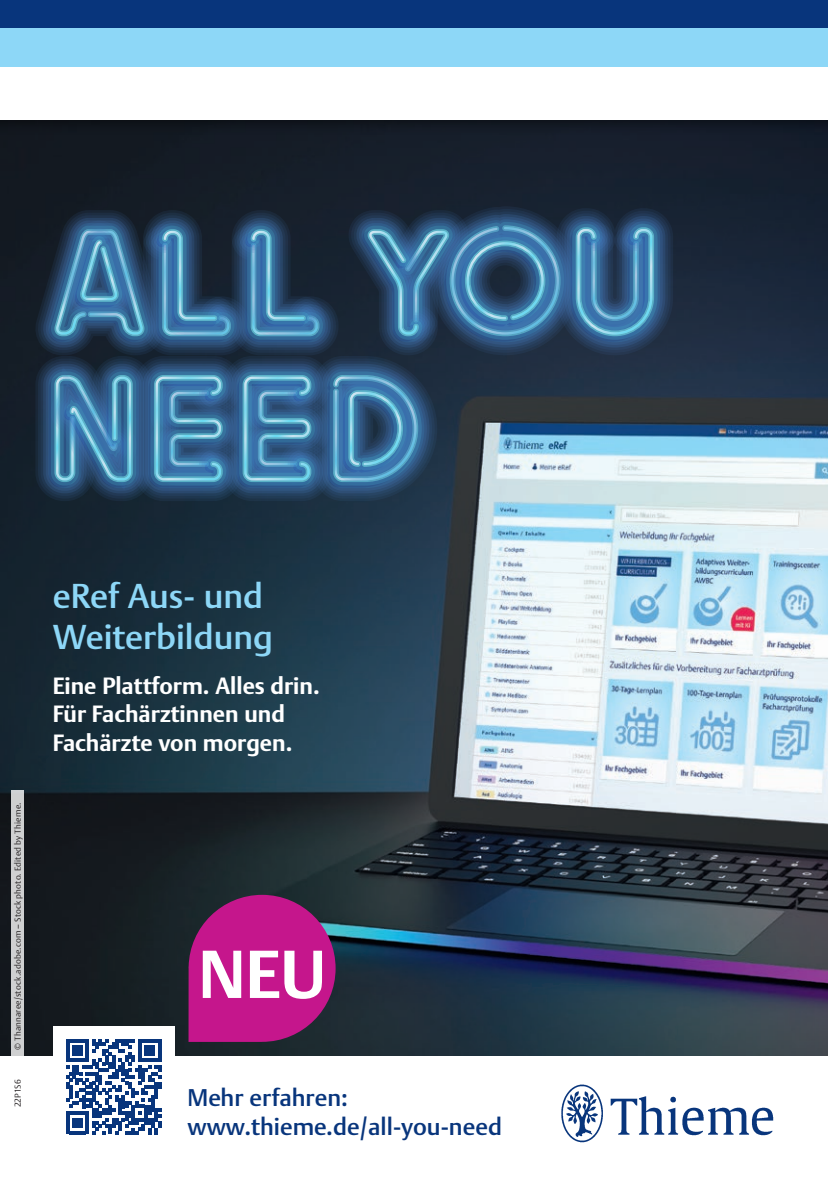
<style>
.page{position:relative;width:828px;height:1191px;background:#fff}
.page>*{position:absolute;margin:0;border:0;box-sizing:border-box;transform-origin:0 0}
.t1{font:500 34.2px/41.2px "Thieme Argo 2011";color:#8dd7f7}
.t2{font:500 24px/28.8px "Thieme Argo 2011";color:#08357c}
.t3{font:700 22.8px/28.6px "Thieme Argo 2011";color:#fff}
.t4{font:300 8.6px "Thieme Argo 2011";letter-spacing:.02em;color:#231f20}
</style>
<div class="page">
<img style="left:561px;top:1084px;width:213px;height:59px">
<img style="left:0;top:135px;width:828px;height:921px">
<div style="left:53px;top:1026px;width:121px;height:121px;background:#fff"></div>
<svg style="left:66px;top:1039px;width:95px;height:95px"></svg>
<svg style="left:35px;top:206px;width:638px;height:295px"></svg>
<div style="left:11px;top:790px;width:12px;height:266px;background:#cfd0d1"></div>
<svg style="left:188px;top:895px;width:147px;height:147px"></svg>
<div style="left:0;top:0;width:828px;height:135px;background:#231f20;opacity:.8"></div>
<div style="left:0;top:0;width:828px;height:119px;background:#fff"></div>
<div style="left:0;top:27px;width:828px;height:40px;background:#8dd7f7"></div>
<div style="left:0;top:0;width:828px;height:27px;background:#08357c"></div>
<p class="t4" style="left:12px;top:1050px;width:249px;rotate:-90deg">© Thannaree/stock.adobe.com – Stock photo. Edited by Thieme.</p>
<p class="t4" style="left:12px;top:1107px;width:30px;rotate:-90deg">22P1S6</p>
<h1 class="t1" style="left:53px;top:574px;width:222px">eRef Aus- und<br>Weiterbildung</h1>
<p class="t3" style="left:53px;top:671px;width:268px">Eine Plattform. Alles drin.<br>Für Fachärztinnen und<br>Fachärzte von morgen.</p>
<p class="t2" style="left:187px;top:1082px;width:316px">Mehr erfahren: www.thieme.de/all-you-need</p>
</div>
